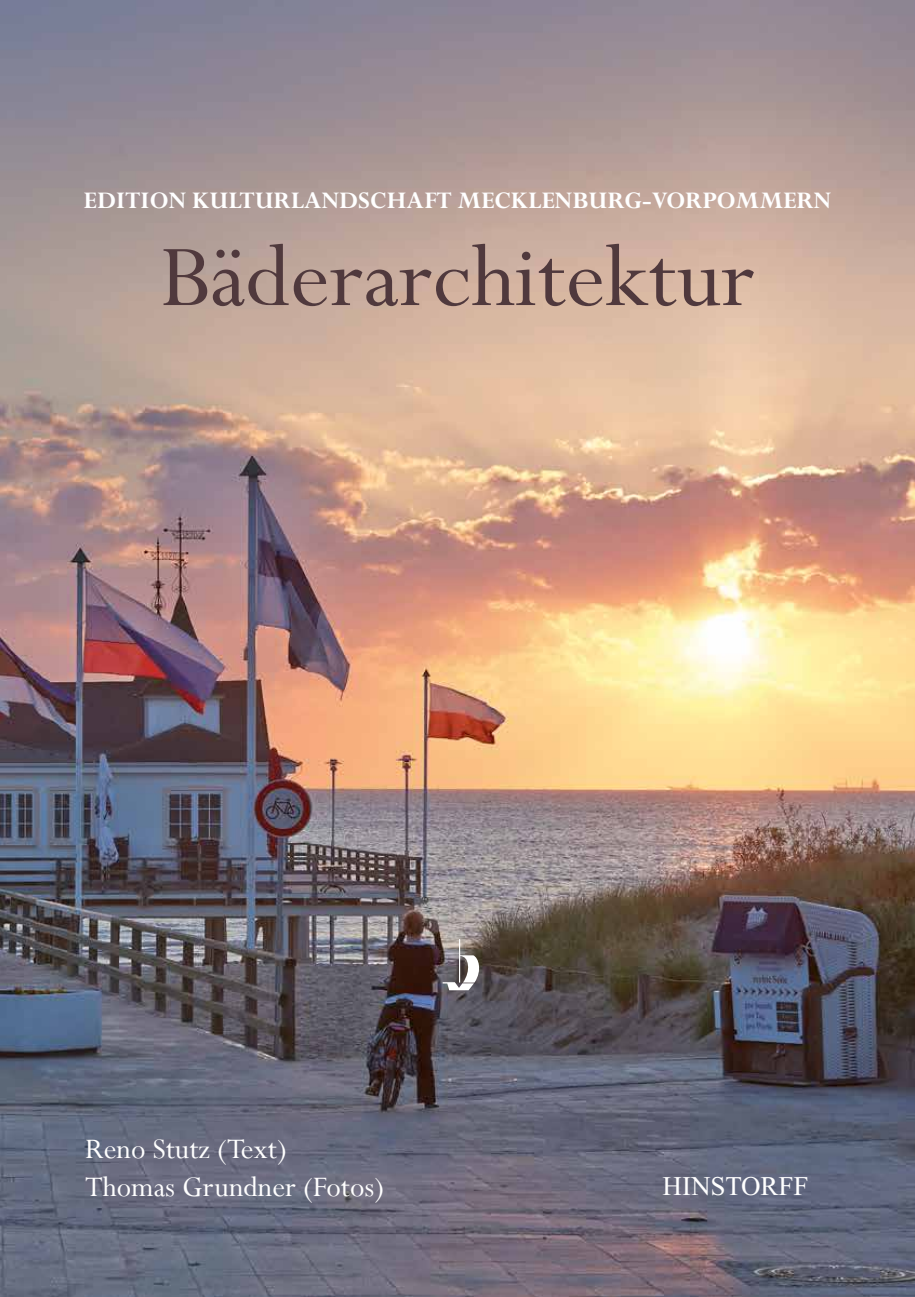
<style>
.page{position:relative;width:915px;height:1297px;background:#fff}
.page>*{position:absolute;margin:0;border:0;box-sizing:border-box;transform-origin:0 0}
.t1{font:97.5px "Perpetua";color:#50393d}
.t2{font:72px "Fraktur";color:#fff}
.t3{font:31.5px/37.5px "Perpetua";color:#fff}
.t4{font:27px "Times New Roman";color:#fff}
.t5{font:26.25px "Perpetua Bold Os F";color:#fff}
</style>
<div class="page">
<img style="left:0;top:1px;width:914px;height:1296px">
<p class="t5" style="left:84px;top:187px;width:749px">EDITION KULTURLANDSCHAFT MECKLENBURG-VORPOMMERN</p>
<h1 class="t1" style="left:160px;top:225px;width:596px">Bäderarchitektur</h1>
<p class="t3" style="left:85px;top:1131px;width:300px">Reno Stutz (Text)<br>Thomas Grundner (Fotos)</p>
<h2 class="t2" style="left:439px;top:927px;width:45px">Ω</h2>
<p class="t4" style="left:662px;top:1171px;width:147px">HINSTORFF</p>
</div>
